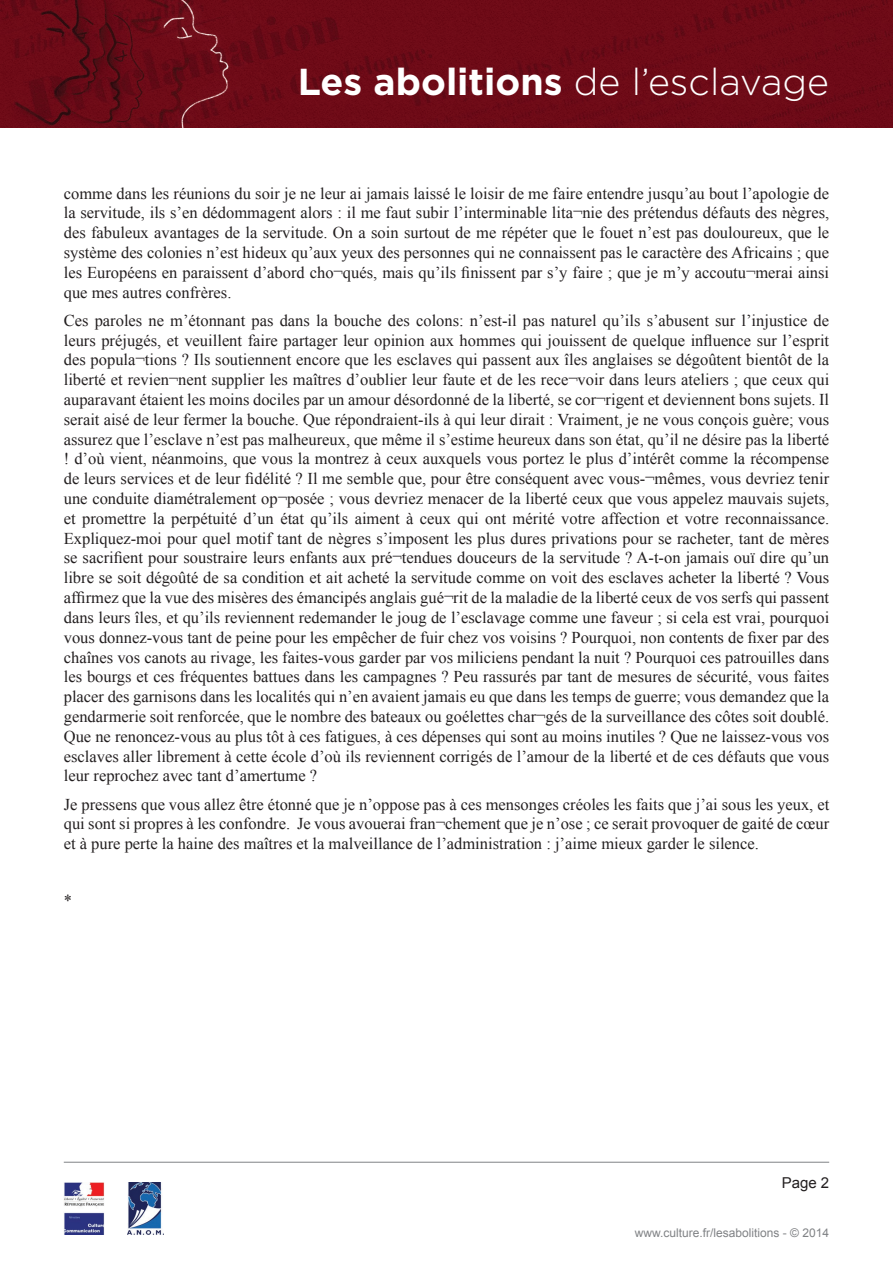
<style>
.page{position:relative;width:893px;height:1263px;background:#fff}
.page>*{position:absolute;margin:0;border:0;box-sizing:border-box;transform-origin:0 0}
.t1{font:700 37.5px "Gotham";color:#fff}
.t2{font:16.5px/19.8px "Times New Roman";color:#231f20;text-align:justify}
.t3{font:15px "Arial";color:#231f20}
.t4{font:12px "Arial";color:#808285}
.s1{font-weight:300}
</style>
<div class="page">
<img style="left:0;top:0;width:893px;height:127px">
<img style="left:128px;top:1183px;width:36px;height:52px">
<img style="left:64px;top:1183px;width:41px;height:51px">
<hr style="left:64px;top:1162px;width:765px;height:1px;background:#808285">
<h1 class="t1" style="left:298px;top:60px;width:533px">Les abolitions <span class="s1">de l’esclavage</span></h1>
<p class="t2" style="left:64px;top:183px;width:767px">comme dans les réunions du soir je ne leur ai jamais laissé le loisir de me faire entendre jusqu’au bout l’apologie de la servitude, ils s’en dédommagent alors : il me faut subir l’interminable lita¬nie des prétendus défauts des nègres, des fabuleux avantages de la servitude. On a soin surtout de me répéter que le fouet n’est pas douloureux, que le système des colonies n’est hideux qu’aux yeux des personnes qui ne connaissent pas le caractère des Africains ; que les Européens en paraissent d’abord cho¬qués, mais qu’ils finissent par s’y faire ; que je m’y accoutu¬merai ainsi que mes autres confrères.</p>
<p class="t2" style="left:64px;top:310px;width:767px">Ces paroles ne m’étonnant pas dans la bouche des colons: n’est-il pas naturel qu’ils s’abusent sur l’injustice de leurs préjugés, et veuillent faire partager leur opinion aux hommes qui jouissent de quelque influence sur l’esprit des popula¬tions ? Ils soutiennent encore que les esclaves qui passent aux îles anglaises se dégoûtent bientôt de la liberté et revien¬nent supplier les maîtres d’oublier leur faute et de les rece¬voir dans leurs ateliers ; que ceux qui auparavant étaient les moins dociles par un amour désordonné de la liberté, se cor¬rigent et deviennent bons sujets. Il serait aisé de leur fermer la bouche. Que répondraient-ils à qui leur dirait : Vraiment, je ne vous conçois guère; vous assurez que l’esclave n’est pas malheureux, que même il s’estime heureux dans son état, qu’il ne désire pas la liberté ! d’où vient, néanmoins, que vous la montrez à ceux auxquels vous portez le plus d’intérêt comme la récompense de leurs services et de leur fidélité ? Il me semble que, pour être conséquent avec vous-¬mêmes, vous devriez tenir une conduite diamétralement op¬posée ; vous devriez menacer de la liberté ceux que vous appelez mauvais sujets, et promettre la perpétuité d’un état qu’ils aiment à ceux qui ont mérité votre affection et votre reconnaissance.<br>Expliquez-moi pour quel motif tant de nègres s’imposent les plus dures privations pour se racheter, tant de mères se sacrifient pour soustraire leurs enfants aux pré¬tendues douceurs de la servitude ? A-t-on jamais ouï dire qu’un libre se soit dégoûté de sa condition et ait acheté la servitude comme on voit des esclaves acheter la liberté ? Vous affirmez que la vue des misères des émancipés anglais gué¬rit de la maladie de la liberté ceux de vos serfs qui passent dans leurs îles, et qu’ils reviennent redemander le joug de l’esclavage comme une faveur ; si cela est vrai, pourquoi vous donnez-vous tant de peine pour les empêcher de fuir chez vos voisins ? Pourquoi, non contents de fixer par des chaînes vos canots au rivage, les faites-vous garder par vos miliciens pendant la nuit ? Pourquoi ces patrouilles dans les bourgs et ces fréquentes battues dans les campagnes ? Peu rassurés par tant de mesures de sécurité, vous faites placer des garnisons dans les localités qui n’en avaient jamais eu que dans les temps de guerre; vous demandez que la gendarmerie soit renforcée, que le nombre des bateaux ou goélettes char¬gés de la surveillance des côtes soit doublé.<br>Que ne renoncez-vous au plus tôt à ces fatigues, à ces dépenses qui sont au moins inutiles ? Que ne laissez-vous vos esclaves aller librement à cette école d’où ils reviennent corrigés de l’amour de la liberté et de ces défauts que vous leur reprochez avec tant d’amertume ?</p>
<p class="t2" style="left:64px;top:794px;width:767px">Je pressens que vous allez être étonné que je n’oppose pas à ces mensonges créoles les faits que j’ai sous les yeux, et qui sont si propres à les confondre. Je vous avouerai fran¬chement que je n’ose ; ce serait provoquer de gaité de cœur et à pure perte la haine des maîtres et la malveillance de l’administration : j’aime mieux garder le silence.</p>
<p class="t2" style="left:64px;top:890px;width:10px">*</p>
<p class="t3" style="left:782px;top:1172px;width:49px">Page 2</p>
<p class="t4" style="left:635px;top:1225px;width:196px">www.culture.fr/lesabolitions - © 2014</p>
</div>
